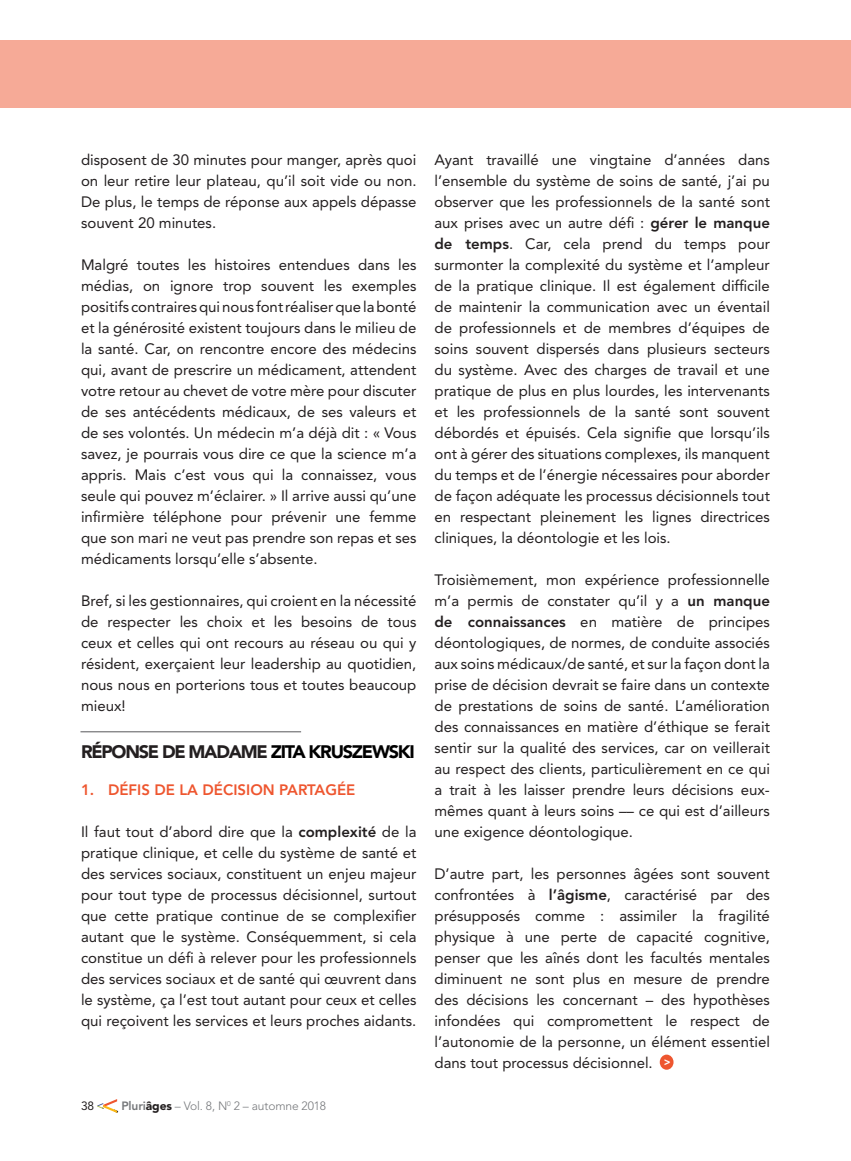
<style>
.page{position:relative;width:851px;height:1161px;background:#fff}
.page>*{position:absolute;margin:0;border:0;box-sizing:border-box;transform-origin:0 0}
.t1{font:900 18px "Avenir LT Std";letter-spacing:-.07em;color:#231f20}
.t2{font:15px/21px "Avenir LT Std";color:#231f20;text-align:justify}
.t3{font:800 15px "Avenir LT Std";color:#ee562f}
.t4{font:300 12px "Avenir LT Std";letter-spacing:-.01em;color:#76787b}
.t5{font:12px "Avenir LT Std";color:#231f20}
.s1{color:#000}
.s2{font-weight:800}
.s3{font-weight:900;color:#231f20}
.s4{font-family:"Arial";font-weight:700;font-size:10.65px;color:#fff}
</style>
<div class="page">
<div style="left:0;top:40px;width:850px;height:68px;background:#f6aa97"></div>
<svg style="left:97px;top:1099px;width:21px;height:14px"></svg>
<div style="left:659px;top:1055px;width:14px;height:15px;background:#ee562f;border-radius:50%"></div>
<hr style="left:80px;top:731px;width:221px;height:1px;background:#57585a">
<p class="t2" style="left:81px;top:149px;width:337px">disposent de 30 minutes pour manger, après quoi on leur retire leur plateau, qu’il soit vide ou non.<br>De plus, le temps de réponse aux appels dépasse souvent 20 minutes.</p>
<p class="t2" style="left:81px;top:254px;width:337px">Malgré toutes les histoires entendues dans les médias, on ignore trop souvent les exemples positifs contraires qui nous font réaliser que la bonté et la générosité existent toujours dans le milieu de la santé. Car, on rencontre encore des médecins qui, avant de prescrire un médicament, attendent votre retour au chevet de votre mère pour discuter de ses antécédents médicaux, de ses valeurs et de ses volontés. Un médecin m’a déjà dit : « Vous savez, je pourrais vous dire ce que la science m’a appris. Mais c’est vous qui la connaissez, vous seule qui pouvez m’éclairer. » Il arrive aussi qu’une infirmière téléphone pour prévenir une femme que son mari ne veut pas prendre son repas et ses médicaments lorsqu’elle s’absente.</p>
<p class="t2" style="left:81px;top:590px;width:337px">Bref, si les gestionnaires, qui croient en la nécessité de respecter les choix et les besoins de tous ceux et celles qui ont recours au réseau ou qui y résident, exerçaient leur leadership au quotidien, nous nous en porterions tous et toutes beaucoup mieux!</p>
<p class="t1" style="left:81px;top:740px;width:335px">RÉPONSE DE MADAME <span class="s1">ZITA KRUSZEWSKI</span></p>
<p class="t3" style="left:81px;top:781px;width:276px">1. DÉFIS DE LA DÉCISION PARTAGÉE</p>
<p class="t2" style="left:81px;top:821px;width:337px">Il faut tout d’abord dire que la <span class="s2">complexité</span> de la pratique clinique, et celle du système de santé et des services sociaux, constituent un enjeu majeur pour tout type de processus décisionnel, surtout que cette pratique continue de se complexifier autant que le système. Conséquemment, si cela constitue un défi à relever pour les professionnels des services sociaux et de santé qui œuvrent dans le système, ça l’est tout autant pour ceux et celles qui reçoivent les services et leurs proches aidants.</p>
<p class="t5" style="left:81px;top:1099px;width:15px">38</p>
<p class="t4" style="left:121px;top:1099px;width:206px"><span class="s2">Pluri</span><span class="s3">âges</span> – Vol. 8, N<sup>0</sup> 2 – automne 2018</p>
<p class="t2" style="left:434px;top:149px;width:337px">Ayant travaillé une vingtaine d’années dans l’ensemble du système de soins de santé, j’ai pu observer que les professionnels de la santé sont aux prises avec un autre défi : <span class="s2">gérer le manque de temps</span>. Car, cela prend du temps pour surmonter la complexité du système et l’ampleur de la pratique clinique. Il est également difficile de maintenir la communication avec un éventail de professionnels et de membres d’équipes de soins souvent dispersés dans plusieurs secteurs du système. Avec des charges de travail et une pratique de plus en plus lourdes, les intervenants et les professionnels de la santé sont souvent débordés et épuisés. Cela signifie que lorsqu’ils ont à gérer des situations complexes, ils manquent du temps et de l’énergie nécessaires pour aborder de façon adéquate les processus décisionnels tout en respectant pleinement les lignes directrices cliniques, la déontologie et les lois.</p>
<p class="t2" style="left:434px;top:569px;width:337px">Troisièmement, mon expérience professionnelle m’a permis de constater qu’il y a <span class="s2">un manque de connaissances</span> en matière de principes déontologiques, de normes, de conduite associés aux soins médicaux/de santé, et sur la façon dont la prise de décision devrait se faire dans un contexte de prestations de soins de santé. L’amélioration des connaissances en matière d’éthique se ferait sentir sur la qualité des services, car on veillerait au respect des clients, particulièrement en ce qui a trait à les laisser prendre leurs décisions eux&shy;mêmes quant à leurs soins –– ce qui est d’ailleurs une exigence déontologique.</p>
<p class="t2" style="left:434px;top:863px;width:337px">D’autre part, les personnes âgées sont souvent confrontées à <span class="s2">l’âgisme</span>, caractérisé par des présupposés comme : assimiler la fragilité physique à une perte de capacité cognitive, penser que les aînés dont les facultés mentales diminuent ne sont plus en mesure de prendre des décisions les concernant – des hypothèses infondées qui compromettent le respect de l’autonomie de la personne, un élément essentiel dans tout processus décisionnel. <span class="s4">&gt;</span></p>
</div>
